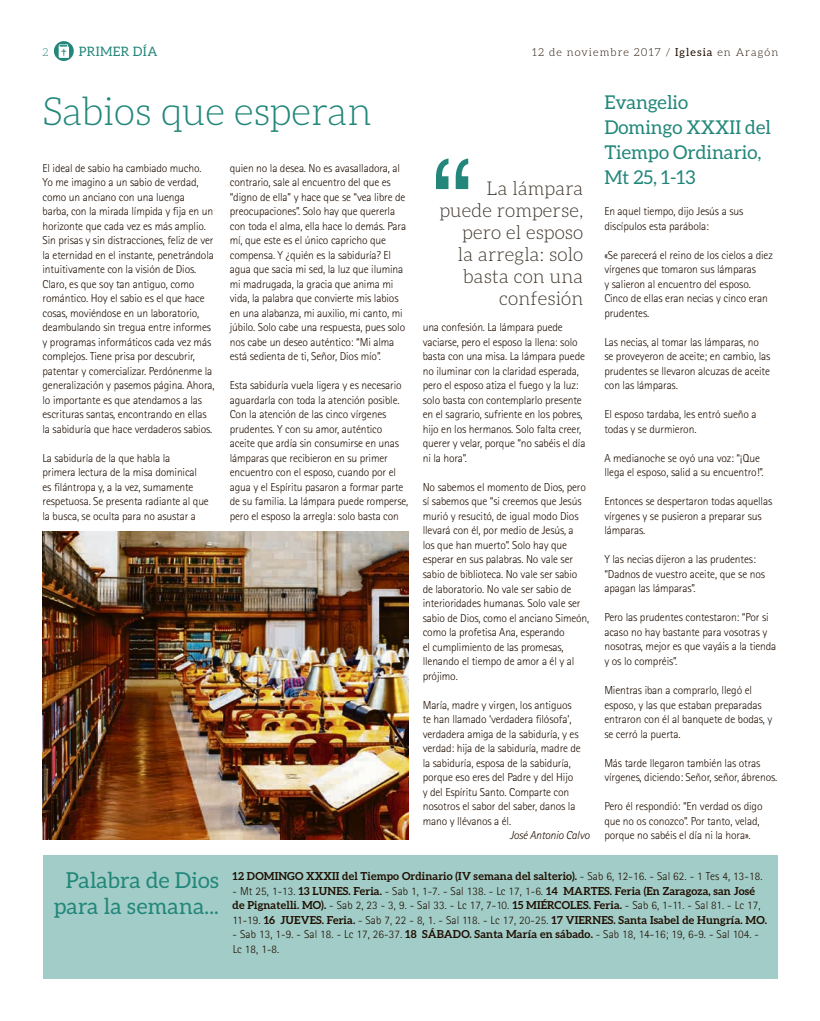
<style>
.page{position:relative;width:820px;height:1021px;background:#fff}
.page>*{position:absolute;margin:0;border:0;box-sizing:border-box;transform-origin:0 0}
.t1{font:120px "Helvetica";color:#22877a}
.t2{font:300 39px "Aleo";color:#22877a}
.t3{font:22px/26.4px "Aleo";letter-spacing:.01em;color:#22877a;text-align:center}
.t4{font:300 19px/22px "Aleo";letter-spacing:.01em;color:#3c342b;text-align:right}
.t5{font:19px/25px "Aleo";color:#22877a}
.t6{font:13px "Aleo";letter-spacing:.025em;color:#22877a}
.t7{font:300 11.5px/14.5px "Rotis Sans Serif";letter-spacing:-.01em;color:#200e00}
.t8{font:300 11.5px/14.5px "Rotis Sans Serif";letter-spacing:.01em;color:#200e00}
.t9{font:italic 300 11.5px "Rotis Sans Serif";letter-spacing:-.01em;color:#200e00}
.t10{font:700 11px "Aleo";letter-spacing:.01em;color:#200e00}
.t11{font:300 11px "Aleo";letter-spacing:.1em;color:#200e00}
.t12{font:300 11px "Aleo";color:#22877a}
.s1{font-weight:400}
.s2{font-family:"Rotis Sans Serif";font-weight:300;font-size:11.5px}
.s3{font-family:"Aleo";font-weight:700;font-size:11px}
</style>
<div class="page">
<svg style="left:54px;top:41px;width:20px;height:20px"></svg>
<div style="left:43px;top:855px;width:734px;height:124px;background:#a2ccc7"></div>
<img style="left:43px;top:531px;width:365px;height:308px">
<p class="t12" style="left:43px;top:46px;width:7px">2</p>
<p class="t6" style="left:79px;top:44px;width:80px">PRIMER DÍA</p>
<p class="t11" style="left:532px;top:46px;width:247px">12 de noviembre 2017 / <span class="s1">Iglesia</span> en Aragón</p>
<h2 class="t2" style="left:43px;top:90px;width:331px">Sabios que esperan</h2>
<h3 class="t5" style="left:604px;top:89px;width:168px">Evangelio<br>Domingo XXXII del<br>Tiempo Ordinario,<br>Mt 25, 1-13</h3>
<p class="t7" style="left:604px;top:204px;width:140px">En aquel tiempo, dijo Jesús a sus discípulos esta parábola:</p>
<p class="t7" style="left:604px;top:247px;width:170px">«Se parecerá el reino de los cielos a diez vírgenes que tomaron sus lámparas<br>y salieron al encuentro del esposo.<br>Cinco de ellas eran necias y cinco eran prudentes.</p>
<p class="t7" style="left:604px;top:334px;width:167px">Las necias, al tomar las lámparas, no se proveyeron de aceite; en cambio, las prudentes se llevaron alcuzas de aceite con las lámparas.</p>
<p class="t7" style="left:604px;top:407px;width:154px">El esposo tardaba, les entró sueño a todas y se durmieron.</p>
<p class="t7" style="left:604px;top:451px;width:161px">A medianoche se oyó una voz: “¡Que llega el esposo, salid a su encuentro!”.</p>
<p class="t7" style="left:604px;top:494px;width:169px">Entonces se despertaron todas aquellas vírgenes y se pusieron a preparar sus lámparas.</p>
<p class="t7" style="left:604px;top:552px;width:162px">Y las necias dijeron a las prudentes: “Dadnos de vuestro aceite, que se nos apagan las lámparas”.</p>
<p class="t7" style="left:604px;top:610px;width:173px">Pero las prudentes contestaron: “Por si acaso no hay bastante para vosotras y nosotras, mejor es que vayáis a la tienda y os lo compréis”.</p>
<p class="t7" style="left:604px;top:683px;width:169px">Mientras iban a comprarlo, llegó el esposo, y las que estaban preparadas entraron con él al banquete de bodas, y se cerró la puerta.</p>
<p class="t7" style="left:604px;top:755px;width:174px">Más tarde llegaron también las otras vírgenes, diciendo: Señor, señor, ábrenos.</p>
<p class="t7" style="left:604px;top:799px;width:160px">Pero él respondió: “En verdad os digo que no os conozco”. Por tanto, velad, porque no sabéis el día ni la hora».</p>
<h1 class="t1" style="left:431px;top:111px;width:41px">“</h1>
<p class="t7" style="left:43px;top:160px;width:173px">El ideal de sabio ha cambiado mucho.<br>Yo me imagino a un sabio de verdad, como un anciano con una luenga<br>barba, con la mirada límpida y fija en un horizonte que cada vez es más amplio.<br>Sin prisas y sin distracciones, feliz de ver la eternidad en el instante, penetrándola intuitivamente con la visión de Dios.<br>Claro, es que soy tan antiguo, como romántico. Hoy el sabio es el que hace cosas, moviéndose en un laboratorio, deambulando sin tregua entre informes y programas informáticos cada vez más complejos. Tiene prisa por descubrir, patentar y comercializar. Perdónenme la generalización y pasemos página. Ahora, lo importante es que atendamos a las escrituras santas, encontrando en ellas la sabiduría que hace verdaderos sabios.</p>
<p class="t7" style="left:43px;top:451px;width:168px">La sabiduría de la que habla la<br>primera lectura de la misa dominical es filántropa y, a la vez, sumamente respetuosa. Se presenta radiante al que la busca, se oculta para no asustar a</p>
<p class="t7" style="left:230px;top:161px;width:178px">quien no la desea. No es avasalladora, al contrario, sale al encuentro del que es “digno de ella” y hace que se “vea libre de preocupaciones”. Solo hay que quererla con toda el alma, ella hace lo demás. Para mí, que este es el único capricho que compensa. Y ¿quién es la sabiduría? El agua que sacia mi sed, la luz que ilumina mi madrugada, la gracia que anima mi vida, la palabra que convierte mis labios en una alabanza, mi auxilio, mi canto, mi júbilo. Solo cabe una respuesta, pues solo nos cabe un deseo auténtico: “Mi alma está sedienta de ti, Señor, Dios mío”.</p>
<p class="t7" style="left:230px;top:378px;width:180px">Esta sabiduría vuela ligera y es necesario aguardarla con toda la atención posible.<br>Con la atención de las cinco vírgenes prudentes. Y con su amor, auténtico aceite que ardía sin consumirse en unas lámparas que recibieron en su primer encuentro con el esposo, cuando por el agua y el Espíritu pasaron a formar parte de su familia. La lámpara puede romperse, pero el esposo la arregla: solo basta con</p>
<h3 class="t4" style="left:439px;top:177px;width:145px">La lámpara puede romperse, pero el esposo<br>la arregla: solo basta con una confesión</h3>
<p class="t7" style="left:422px;top:320px;width:164px">una confesión. La lámpara puede vaciarse, pero el esposo la llena: solo basta con una misa. La lámpara puede no iluminar con la claridad esperada, pero el esposo atiza el fuego y la luz: solo basta con contemplarlo presente en el sagrario, sufriente en los pobres, hijo en los hermanos. Solo falta creer, querer y velar, porque “no sabéis el día ni la hora”.</p>
<p class="t7" style="left:422px;top:480px;width:168px">No sabemos el momento de Dios, pero sí sabemos que “si creemos que Jesús murió y resucitó, de igual modo Dios llevará con él, por medio de Jesús, a<br>los que han muerto”. Solo hay que esperar en sus palabras. No vale ser sabio de biblioteca. No vale ser sabio de laboratorio. No vale ser sabio de interioridades humanas. Solo vale ser sabio de Dios, como el anciano Simeón, como la profetisa Ana, esperando<br>el cumplimiento de las promesas, llenando el tiempo de amor a él y al prójimo.</p>
<p class="t7" style="left:422px;top:697px;width:159px">María, madre y virgen, los antiguos te han llamado ‘verdadera filósofa’, verdadera amiga de la sabiduría, y es verdad: hija de la sabiduría, madre de la sabiduría, esposa de la sabiduría, porque eso eres del Padre y del Hijo y del Espíritu Santo. Comparte con nosotros el sabor del saber, danos la mano y llévanos a él.</p>
<p class="t9" style="left:509px;top:828px;width:81px">José Antonio Calvo</p>
<p class="t10" style="left:232px;top:870px;width:531px">12 DOMINGO XXXII del Tiempo Ordinario (IV semana del salterio). <span class="s2">- Sab 6, 12-16. - Sal 62. - 1 Tes 4, 13-18.</span></p>
<p class="t10" style="left:232px;top:884px;width:523px"><span class="s2">- Mt 25, 1-13.</span> 13 LUNES. Feria. <span class="s2">- Sab 1, 1-7. - Sal 138. - Lc 17, 1-6.</span> 14 MARTES. Feria (En Zaragoza, san José</p>
<p class="t8" style="left:232px;top:898px;width:529px"><span class="s3">de Pignatelli. MO).</span> - Sab 2, 23 - 3, 9. - Sal 33. - Lc 17, 7-10. <span class="s3">15 MIÉRCOLES. Feria.</span> - Sab 6, 1-11. - Sal 81. - Lc 17,</p>
<p class="t10" style="left:232px;top:913px;width:535px"><span class="s2">11-19.</span> 16 JUEVES. Feria. <span class="s2">- Sab 7, 22 - 8, 1. - Sal 118. - Lc 17, 20-25.</span> 17 VIERNES. Santa Isabel de Hungría. MO.</p>
<p class="t8" style="left:232px;top:927px;width:527px">- Sab 13, 1-9. - Sal 18. - Lc 17, 26-37. <span class="s3">18 SÁBADO. Santa María en sábado.</span> - Sab 18, 14-16; 19, 6-9. - Sal 104. -<br>Lc 18, 1-8.</p>
<h3 class="t3" style="left:54px;top:866px;width:166px">Palabra de Dios para la semana...</h3>
</div>
